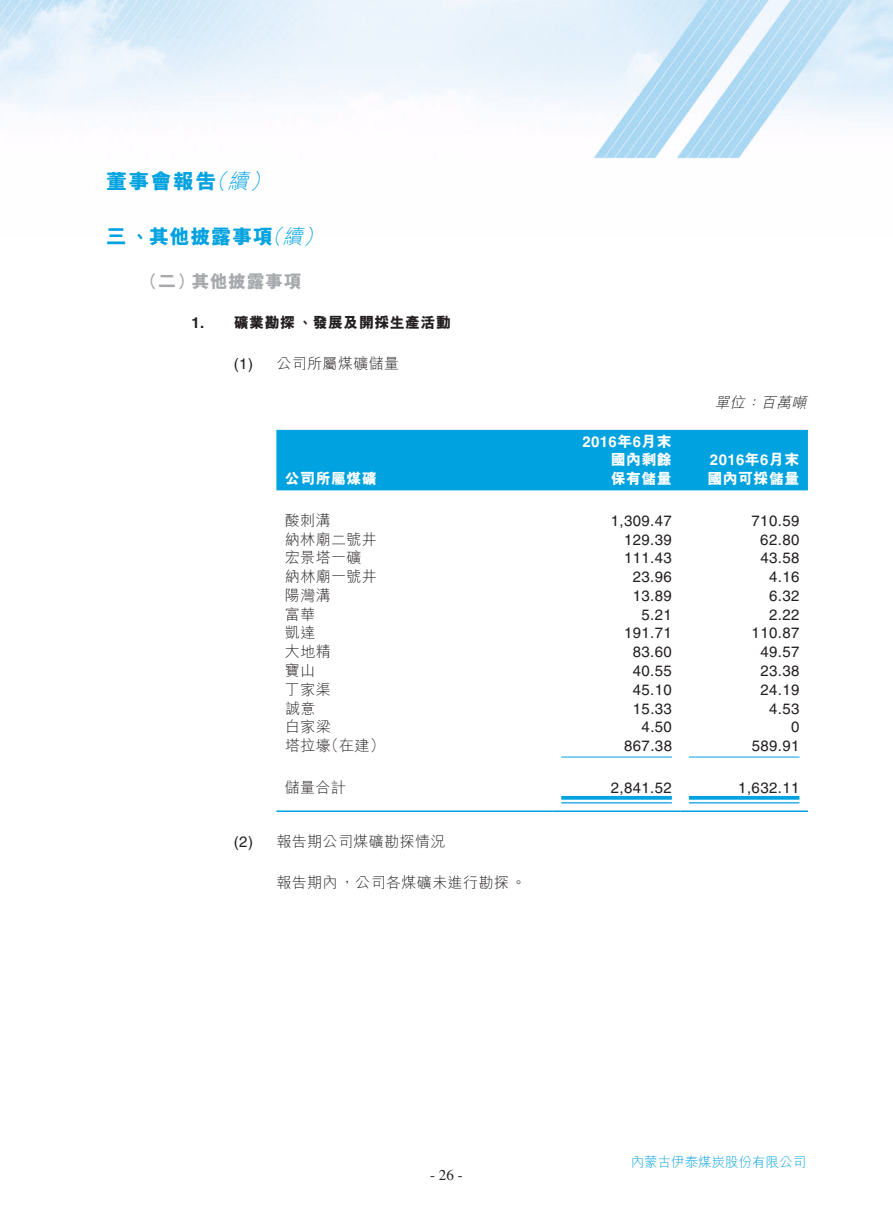
<style>
.page{position:relative;width:893px;height:1212px;background:#fff}
.page>*{position:absolute;margin:0;border:0;box-sizing:border-box;transform-origin:0 0}
.t1{font:800 21px "M Hei HK";letter-spacing:.06em;color:#00a2df}
.t2{font:800 20.25px "M Hei HK";letter-spacing:.025em;color:#00a2df}
.t3{font:800 18px "M Hei HK";letter-spacing:.025em;color:#a8a9ad}
.t4{font:15px "Helvetica LT Std";letter-spacing:.025em;color:#231f20}
.t5{font:300 15px "M Hei HK";letter-spacing:.025em;color:#231f20}
.t6{font:800 15px/18.8px "M Hei HK";letter-spacing:.025em;color:#fff}
.t7{font:800 15px "M Hei HK";letter-spacing:.025em;color:#231f20}
.t8{font:700 15px "Helvetica LT Std";letter-spacing:.025em;color:#fff}
.t9{font:italic 300 15px "M Hei HK";color:#231f20}
.t10{font:15px "Times LT Std";color:#231f20}
.t11{font:300 13.5px "M Hei HK";color:#00a2df}
.s1{font-weight:300;font-style:italic}
.s2{font-family:"Helvetica LT Std";font-weight:700}
.s3{font-family:"Helvetica LT Std";font-weight:400}
.s4{font-family:"M Hei HK";font-weight:800}
</style>
<div class="page">
<img style="left:0;top:0;width:893px;height:159px">
<div style="left:276px;top:430px;width:532px;height:60px;background:#00a2df"></div>
<hr style="left:561px;top:757px;width:111px;height:1px;background:#00a2df">
<hr style="left:689px;top:757px;width:110px;height:1px;background:#00a2df">
<svg style="left:561px;top:796px;width:111px;height:4px"></svg>
<hr style="left:561px;top:802px;width:111px;height:1px;background:#00a2df">
<svg style="left:689px;top:796px;width:110px;height:4px"></svg>
<hr style="left:689px;top:802px;width:110px;height:1px;background:#00a2df">
<hr style="left:276px;top:810px;width:277px;height:2px;background:#00a2df">
<hr style="left:553px;top:810px;width:127px;height:2px;background:#00a2df">
<hr style="left:680px;top:810px;width:128px;height:2px;background:#00a2df">
<h1 class="t1" style="left:106px;top:167px;width:172px">董事會報告<span class="s1">（續）</span></h1>
<h2 class="t2" style="left:106px;top:223px;width:225px">三、其他披露事項<span class="s1">（續）</span></h2>
<p class="t3" style="left:140px;top:269px;width:163px">（二）其他披露事項</p>
<p class="t7" style="left:191px;top:313px;width:261px"><span class="s2">1.</span> 礦業勘探、發展及開採生產活動</p>
<p class="t5" style="left:234px;top:353px;width:167px"><span class="s3">(1)</span> 公司所屬煤礦儲量</p>
<p class="t6" style="left:285px;top:469px;width:94px">公司所屬煤礦</p>
<p class="t9" style="left:715px;top:392px;width:98px">單位：百萬噸</p>
<p class="t8" style="left:582px;top:432px;width:91px">2016<span class="s4">年</span>6<span class="s4">月末</span></p>
<p class="t6" style="left:611px;top:451px;width:63px">國內剩餘保有儲量</p>
<p class="t8" style="left:710px;top:451px;width:91px">2016<span class="s4">年</span>6<span class="s4">月末</span></p>
<p class="t6" style="left:707px;top:469px;width:94px">國內可採儲量</p>
<p class="t5" style="left:285px;top:510px;width:47px">酸刺溝</p>
<p class="t4" style="left:611px;top:512px;width:63px">1,309.47</p>
<p class="t4" style="left:752px;top:512px;width:49px">710.59</p>
<p class="t5" style="left:285px;top:529px;width:94px">納林廟二號井</p>
<p class="t4" style="left:624px;top:531px;width:49px">129.39</p>
<p class="t4" style="left:760px;top:531px;width:41px">62.80</p>
<p class="t5" style="left:285px;top:547px;width:78px">宏景塔一礦</p>
<p class="t4" style="left:624px;top:549px;width:49px">111.43</p>
<p class="t4" style="left:760px;top:549px;width:41px">43.58</p>
<p class="t5" style="left:285px;top:566px;width:94px">納林廟一號井</p>
<p class="t4" style="left:633px;top:568px;width:41px">23.96</p>
<p class="t4" style="left:769px;top:568px;width:32px">4.16</p>
<p class="t5" style="left:285px;top:585px;width:47px">陽灣溝</p>
<p class="t4" style="left:633px;top:587px;width:41px">13.89</p>
<p class="t4" style="left:769px;top:587px;width:32px">6.32</p>
<p class="t5" style="left:285px;top:604px;width:32px">富華</p>
<p class="t4" style="left:641px;top:606px;width:32px">5.21</p>
<p class="t4" style="left:769px;top:606px;width:32px">2.22</p>
<p class="t5" style="left:285px;top:622px;width:32px">凱達</p>
<p class="t4" style="left:624px;top:624px;width:49px">191.71</p>
<p class="t4" style="left:752px;top:624px;width:49px">110.87</p>
<p class="t5" style="left:285px;top:641px;width:47px">大地精</p>
<p class="t4" style="left:633px;top:643px;width:41px">83.60</p>
<p class="t4" style="left:760px;top:643px;width:41px">49.57</p>
<p class="t5" style="left:285px;top:660px;width:32px">寶山</p>
<p class="t4" style="left:633px;top:662px;width:41px">40.55</p>
<p class="t4" style="left:760px;top:662px;width:41px">23.38</p>
<p class="t5" style="left:285px;top:679px;width:47px">丁家渠</p>
<p class="t4" style="left:633px;top:681px;width:41px">45.10</p>
<p class="t4" style="left:760px;top:681px;width:41px">24.19</p>
<p class="t5" style="left:285px;top:697px;width:32px">誠意</p>
<p class="t4" style="left:633px;top:699px;width:41px">15.33</p>
<p class="t4" style="left:769px;top:699px;width:32px">4.53</p>
<p class="t5" style="left:285px;top:716px;width:47px">白家梁</p>
<p class="t4" style="left:642px;top:718px;width:32px">4.50</p>
<p class="t4" style="left:791px;top:718px;width:10px">0</p>
<p class="t5" style="left:285px;top:735px;width:101px">塔拉壕（在建）</p>
<p class="t4" style="left:624px;top:737px;width:49px">867.38</p>
<p class="t4" style="left:752px;top:737px;width:49px">589.91</p>
<p class="t5" style="left:285px;top:777px;width:63px">儲量合計</p>
<p class="t4" style="left:611px;top:779px;width:63px">2,841.52</p>
<p class="t4" style="left:738px;top:779px;width:63px">1,632.11</p>
<p class="t5" style="left:234px;top:831px;width:213px"><span class="s3">(2)</span> 報告期公司煤礦勘探情況</p>
<p class="t5" style="left:276px;top:872px;width:251px">報告期內，公司各煤礦未進行勘探。</p>
<p class="t10" style="left:430px;top:1167px;width:34px">- 26 -</p>
<p class="t11" style="left:631px;top:1152px;width:177px">內蒙古伊泰煤炭股份有限公司</p>
</div>
